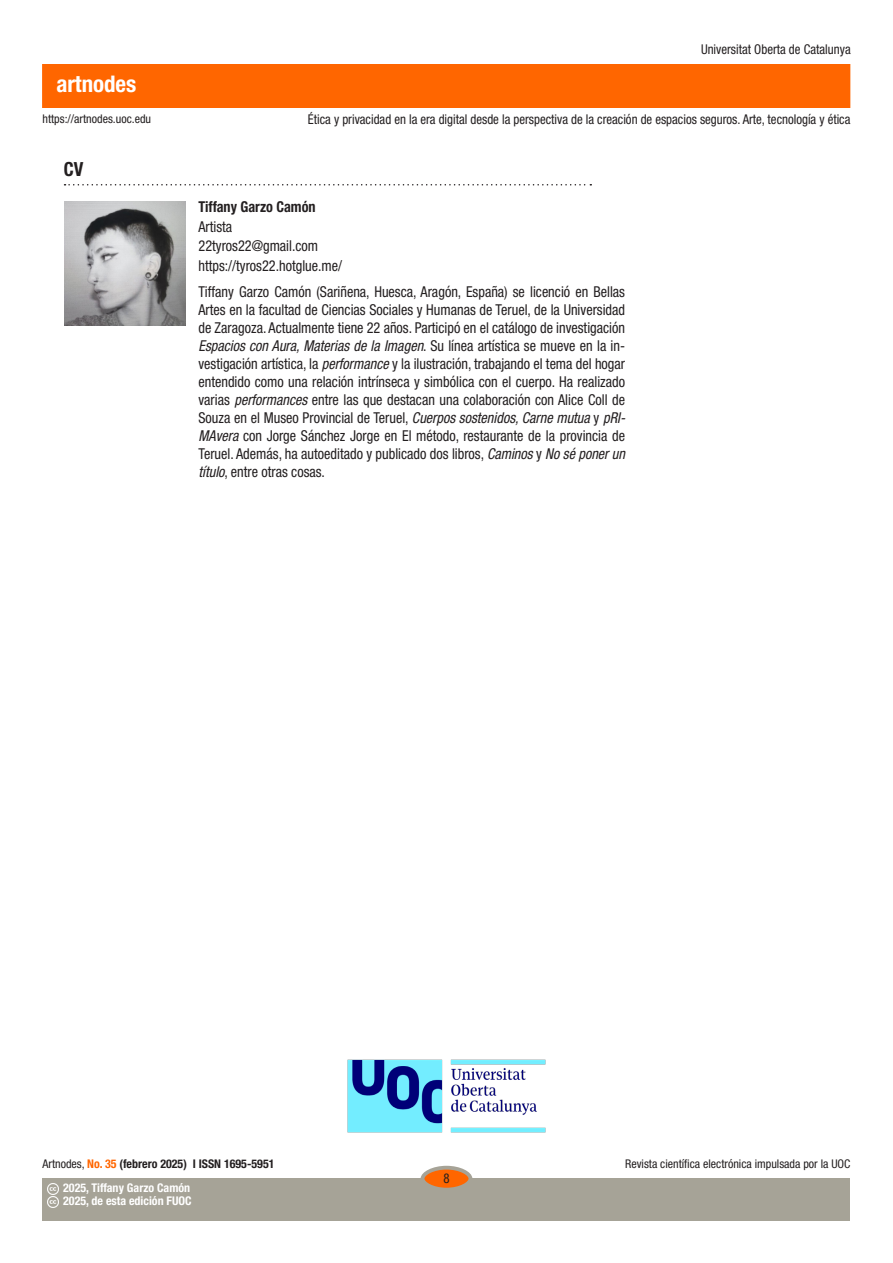
<style>
.page{position:relative;width:893px;height:1263px;background:#fff}
.page>*{position:absolute;margin:0;border:0;box-sizing:border-box;transform-origin:0 0}
.t1{font:700 condensed 22.95px "Helvetica Neue LT Std";color:#fff}
._04_CV{font:700 condensed 19.5px "Helvetica Neue LT Std";color:#231f20;scale:.95 1}
._04_CV_autor{font:condensed 15px/18px "Helvetica Neue LT Std";color:#231f20;text-align:justify;scale:.95 1}
._02_texto_base_1_F{font:condensed 15px "Helvetica Neue LT Std";color:#231f20;scale:.95 1}
._02_texto_base_1{font:condensed 15px "Helvetica Neue LT Std";color:#231f20;scale:.95 1}
._02_texto_base_1-2{font:700 condensed 15px "Helvetica Neue LT Std";color:#231f20;scale:.95 1}
.t2{font:condensed 13.5px "Helvetica Neue LT Std";color:#231f20;scale:.95 1}
.t3{font:condensed 12px "Helvetica Neue LT Std";color:#231f20}
.t4{font:700 condensed 12px/13.5px "Helvetica Neue LT Std";color:#fff}
.t5{font:700 condensed 12px "Helvetica Neue LT Std";color:#231f20}
.s1{font-style:italic}
.s2{font-weight:400}
.s3{color:#f60}
</style>
<div class="page">
<div style="left:43px;top:65px;width:807px;height:42px;background:#f60"></div>
<div style="left:43px;top:1178px;width:807px;height:42px;background:#a6a397"></div>
<div style="left:422px;top:1168px;width:48px;height:21px;background:#f60;border-radius:50%"></div>
<div style="left:421px;top:1166px;width:51px;height:25px;border:4px solid #a6a397;border-radius:50%"></div>
<svg style="left:47px;top:1183px;width:11px;height:25px"></svg>
<svg style="left:65px;top:184px;width:526px;height:2px"></svg>
<img style="left:347px;top:1059px;width:199px;height:74px">
<img style="left:65px;top:202px;width:121px;height:123px">
<h1 class="t1" style="left:56px;top:69px;width:81px">artnodes</h1>
<p class="t3" style="left:43px;top:112px;width:110px">https://artnodes.uoc.edu</p>
<p class="_04_CV" style="left:64px;top:157px;width:22px">CV</p>
<p class="t2" style="left:701px;top:42px;width:159px">Universitat Oberta de Catalunya</p>
<p class="t2" style="left:308px;top:112px;width:573px">Ética y privacidad en la era digital desde la perspectiva de la creación de espacios seguros. Arte, tecnología y ética</p>
<p class="_02_texto_base_1-2" style="left:199px;top:198px;width:125px">Tiffany Garzo Camón</p>
<p class="_02_texto_base_1" style="left:199px;top:218px;width:37px">Artista</p>
<p class="_02_texto_base_1" style="left:199px;top:237px;width:128px">22tyros22@gmail.com</p>
<p class="_02_texto_base_1_F" style="left:199px;top:257px;width:153px">https://tyros22.hotglue.me/</p>
<p class="_04_CV_autor" style="left:199px;top:283px;width:451px">Tiffany Garzo Camón (Sariñena, Huesca, Aragón, España) se licenció en Bellas Artes en la facultad de Ciencias Sociales y Humanas de Teruel, de la Universidad de Zaragoza. Actualmente tiene 22 años. Participó en el catálogo de investigación <span class="s1">Espacios con Aura, Materias de la Imagen</span>. Su línea artística se mueve en la in&shy;vestigación artística, la <span class="s1">performance</span> y la ilustración, trabajando el tema del hogar entendido como una relación intrínseca y simbólica con el cuerpo. Ha realizado varias <span class="s1">performances</span> entre las que destacan una colaboración con Alice Coll de Souza en el Museo Provincial de Teruel, <span class="s1">Cuerpos sostenidos, Carne mutua</span> y <span class="s1">pRI-MAvera</span> con Jorge Sánchez Jorge en El método, restaurante de la provincia de Teruel. Además, ha autoeditado y publicado dos libros, <span class="s1">Caminos</span> y <span class="s1">No sé poner un título</span>, entre otras cosas.</p>
<p class="t5" style="left:43px;top:1157px;width:234px"><span class="s2">Artnodes,</span> <span class="s3">No. 35</span> (febrero 2025) I ISSN 1695-5951</p>
<p class="t3" style="left:625px;top:1157px;width:227px">Revista científica electrónica impulsada por la UOC</p>
<p class="t4" style="left:63px;top:1181px;width:130px">2025, Tiffany Garzo Camón<br>2025, de esta edición FUOC</p>
<p class="t2" style="left:443px;top:1171px;width:8px">8</p>
</div>
